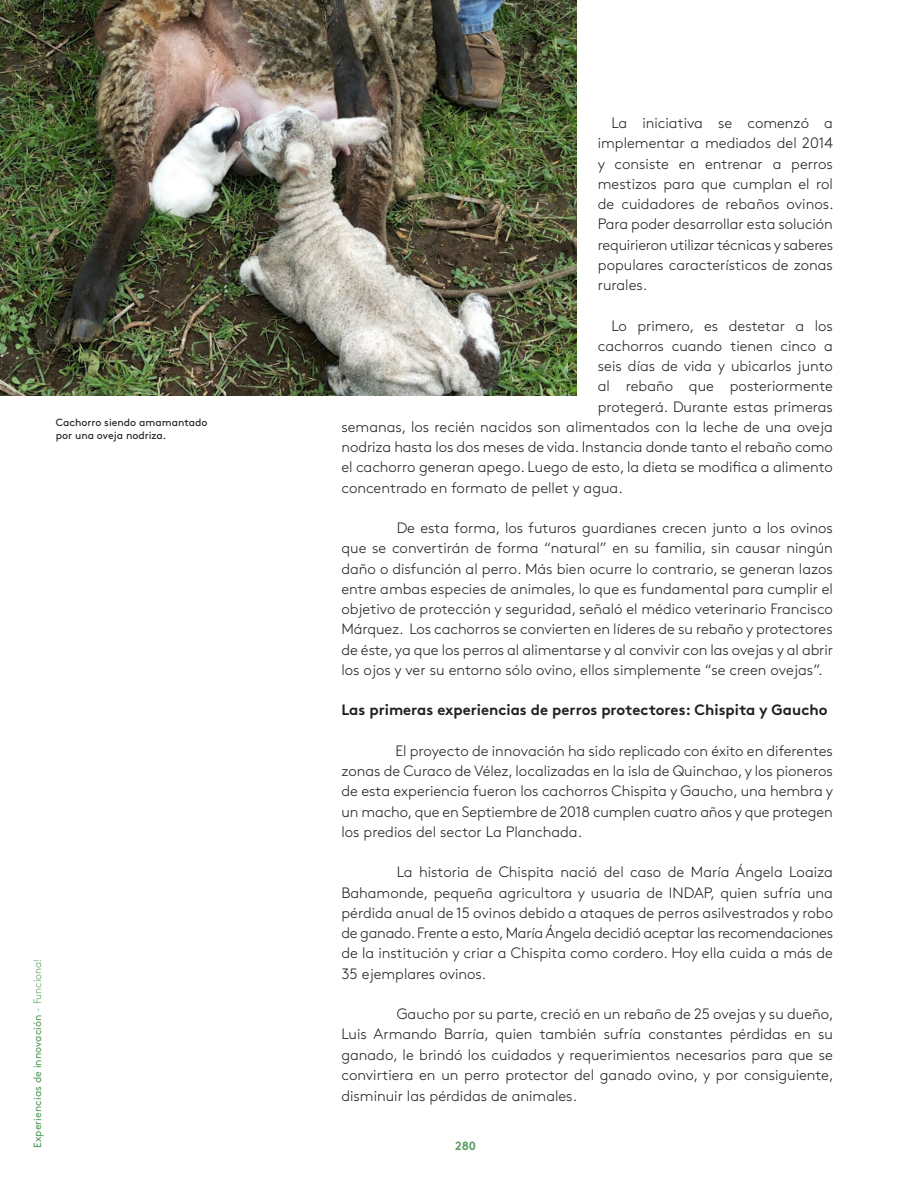
<style>
.page{position:relative;width:918px;height:1188px;background:#fff}
.page>*{position:absolute;margin:0;border:0;box-sizing:border-box;transform-origin:0 0}
.t1{font:300 15px/20.2px "Brown";color:#231f20;text-align:justify}
.t2{font:700 15px "Brown";color:#231f20}
.t3{font:700 12px "Brown";color:#599d60}
.t4{font:10.5px/12.6px "Brown";color:#231f20}
.t5{font:10.5px "Brown";color:#599d60}
.s1{font-weight:300}
</style>
<div class="page">
<img style="left:0;top:0;width:577px;height:395px">
<p class="t4" style="left:56px;top:416px;width:153px">Cachorro siendo amamantado por una oveja nodriza.</p>
<p class="t5" style="left:29px;top:1148px;width:190px;rotate:-90deg">Experiencias de innovación <span class="s1">- Funciona!</span></p>
<p class="t1" style="left:598px;top:112px;width:237px;text-indent:14px">La iniciativa se comenzó a implementar a mediados del 2014 y consiste en entrenar a perros mestizos para que cumplan el rol de cuidadores de rebaños ovinos.<br>Para poder desarrollar esta solución requirieron utilizar técnicas y saberes populares característicos de zonas rurales.</p>
<p class="t1" style="left:611px;top:314px;width:223px">Lo primero, es destetar a los</p>
<p class="t1" style="left:598px;top:335px;width:237px">cachorros cuando tienen cinco a</p>
<p class="t1" style="left:598px;top:355px;width:237px">seis días de vida y ubicarlos junto</p>
<p class="t1" style="left:598px;top:375px;width:237px">al rebaño que posteriormente</p>
<p class="t1" style="left:598px;top:395px;width:237px">protegerá. Durante estas primeras</p>
<p class="t1" style="left:341px;top:416px;width:493px">semanas, los recién nacidos son alimentados con la leche de una oveja</p>
<p class="t1" style="left:341px;top:436px;width:493px">nodriza hasta los dos meses de vida. Instancia donde tanto el rebaño como</p>
<p class="t1" style="left:341px;top:456px;width:493px">el cachorro generan apego. Luego de esto, la dieta se modifica a alimento</p>
<p class="t1" style="left:341px;top:476px;width:283px">concentrado en formato de pellet y agua.</p>
<p class="t1" style="left:341px;top:517px;width:493px;text-indent:55px">De esta forma, los futuros guardianes crecen junto a los ovinos que se convertirán de forma “natural” en su familia, sin causar ningún daño o disfunción al perro. Más bien ocurre lo contrario, se generan lazos entre ambas especies de animales, lo que es fundamental para cumplir el objetivo de protección y seguridad, señaló el médico veterinario Francisco Márquez. Los cachorros se convierten en líderes de su rebaño y protectores de éste, ya que los perros al alimentarse y al convivir con las ovejas y al abrir los ojos y ver su entorno sólo ovino, ellos simplemente “se creen ovejas”.</p>
<p class="t2" style="left:341px;top:698px;width:488px">Las primeras experiencias de perros protectores: Chispita y Gaucho</p>
<p class="t1" style="left:341px;top:740px;width:493px;text-indent:54px">El proyecto de innovación ha sido replicado con éxito en diferentes zonas de Curaco de Vélez, localizadas en la isla de Quinchao, y los pioneros de esta experiencia fueron los cachorros Chispita y Gaucho, una hembra y un macho, que en Septiembre de 2018 cumplen cuatro años y que protegen los predios del sector La Planchada.</p>
<p class="t1" style="left:341px;top:861px;width:493px;text-indent:55px">La historia de Chispita nació del caso de María Ángela Loaiza Bahamonde, pequeña agricultora y usuaria de INDAP, quien sufría una pérdida anual de 15 ovinos debido a ataques de perros asilvestrados y robo de ganado. Frente a esto, María Ángela decidió aceptar las recomendaciones de la institución y criar a Chispita como cordero. Hoy ella cuida a más de 35 ejemplares ovinos.</p>
<p class="t1" style="left:341px;top:1003px;width:494px;text-indent:55px">Gaucho por su parte, creció en un rebaño de 25 ovejas y su dueño, Luis Armando Barría, quien también sufría constantes pérdidas en su ganado, le brindó los cuidados y requerimientos necesarios para que se convirtiera en un perro protector del ganado ovino, y por consiguiente, disminuir las pérdidas de animales.</p>
<p class="t3" style="left:455px;top:1136px;width:22px">280</p>
</div>
